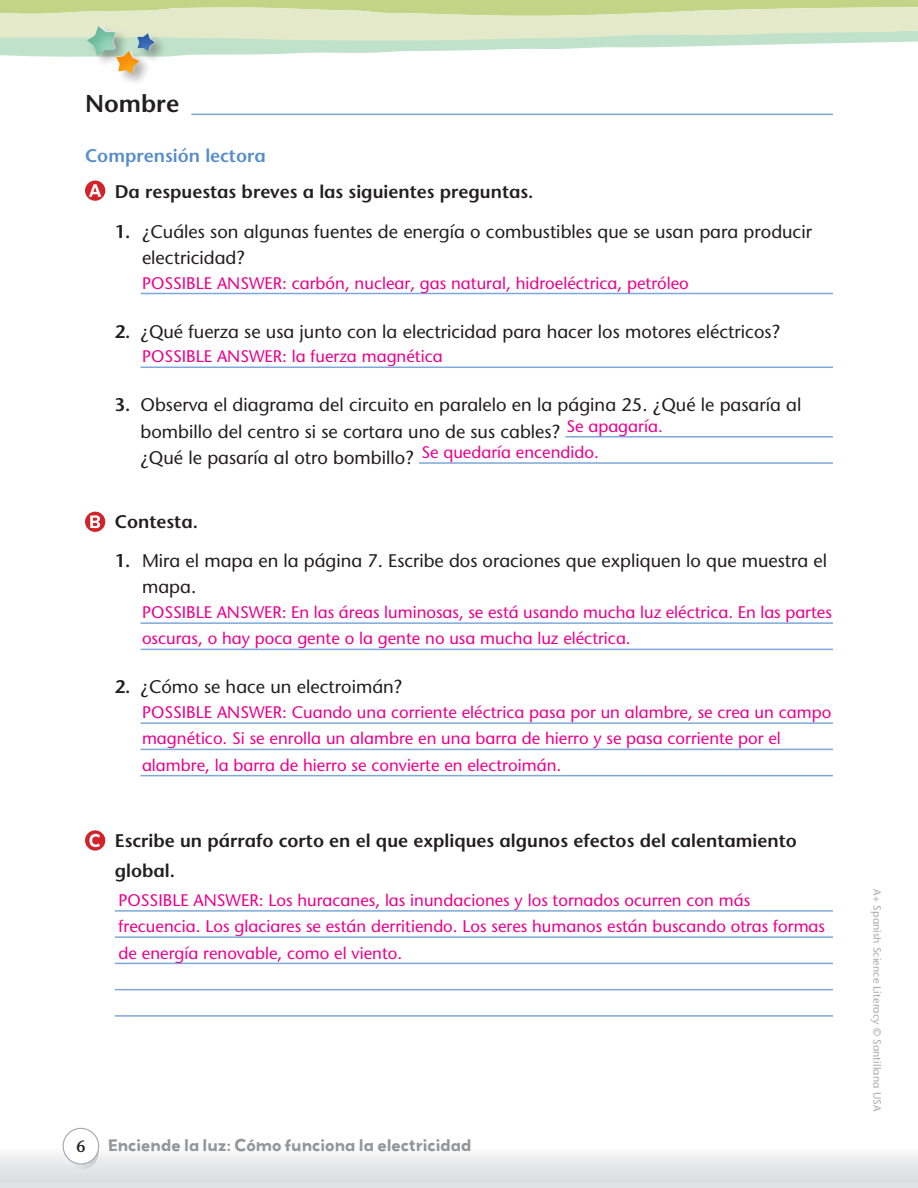
<style>
.page{position:relative;width:918px;height:1188px;background:#fff}
.page>*{position:absolute;margin:0;border:0;box-sizing:border-box;transform-origin:0 0}
.t1{font:600 24px "Stane Sans";color:#231f20}
.t2{font:18px/26.2px "Stane Sans";color:#231f20}
.t3{font:600 18px/30px "Stane Sans";color:#231f20}
.t4{font:600 18px "Stane Sans";color:#578dca}
.t5{font:16.5px/26.2px "Stane Sans";color:#ec008c}
.t6{font:600 16.5px "Stone Informal";color:#231f20;scale:.95 1}
.t7{font:700 15px "Grenadine MVB";color:#949698}
.t8{font:10.5px "Stane Sans";letter-spacing:.015em;color:#a7a9ac}
.s1{font-weight:600}
</style>
<div class="page">
<div style="left:115px;top:50px;width:37px;height:37px;background:#231f20;opacity:.2"></div>
<svg style="left:0;top:0;width:918px;height:76px"></svg>
<hr style="left:191px;top:114px;width:642px;height:1px;background:#7ea8d9">
<div style="left:0;top:1147px;width:918px;height:41px;background:linear-gradient(to bottom,#f9f8f9,#d7dadc)"></div>
<svg style="left:61px;top:1127px;width:40px;height:43px"></svg>
<div style="left:85px;top:181px;width:20px;height:20px;background:#d2232a;border-radius:50%"></div>
<svg style="left:89px;top:184px;width:12px;height:13px"></svg>
<hr style="left:141px;top:293px;width:692px;height:1px;background:#7ea8d9">
<hr style="left:141px;top:367px;width:692px;height:1px;background:#7ea8d9">
<hr style="left:565px;top:436px;width:268px;height:2px;background:#7ea8d9">
<hr style="left:419px;top:462px;width:414px;height:2px;background:#7ea8d9">
<div style="left:85px;top:512px;width:20px;height:20px;background:#d2232a;border-radius:50%"></div>
<svg style="left:90px;top:515px;width:10px;height:13px"></svg>
<hr style="left:141px;top:622px;width:692px;height:2px;background:#7ea8d9">
<hr style="left:141px;top:649px;width:692px;height:1px;background:#7ea8d9">
<hr style="left:141px;top:722px;width:692px;height:2px;background:#7ea8d9">
<hr style="left:141px;top:749px;width:692px;height:1px;background:#7ea8d9">
<hr style="left:141px;top:775px;width:692px;height:1px;background:#7ea8d9">
<div style="left:85px;top:830px;width:20px;height:21px;background:#d2232a;border-radius:50%"></div>
<svg style="left:89px;top:834px;width:11px;height:13px"></svg>
<hr style="left:115px;top:910px;width:718px;height:2px;background:#7ea8d9">
<hr style="left:115px;top:936px;width:718px;height:2px;background:#7ea8d9">
<hr style="left:115px;top:963px;width:718px;height:1px;background:#7ea8d9">
<hr style="left:115px;top:989px;width:718px;height:1px;background:#7ea8d9">
<hr style="left:115px;top:1015px;width:718px;height:2px;background:#7ea8d9">
<p class="t1" style="left:85px;top:88px;width:96px">Nombre</p>
<p class="t4" style="left:85px;top:145px;width:182px">Comprensión lectora</p>
<p class="t3" style="left:115px;top:176px;width:420px">Da respuestas breves a las siguientes preguntas.</p>
<p class="t2" style="left:142px;top:218px;width:672px;text-indent:-27px"><span class="s1">1.</span> ¿Cuáles son algunas fuentes de energía o combustibles que se usan para producir electricidad?</p>
<p class="t5" style="left:142px;top:270px;width:548px">POSSIBLE ANSWER: carbón, nuclear, gas natural, hidroeléctrica, petróleo</p>
<p class="t2" style="left:115px;top:318px;width:667px"><span class="s1">2.</span> ¿Qué fuerza se usa junto con la electricidad para hacer los motores eléctricos?</p>
<p class="t5" style="left:142px;top:343px;width:302px">POSSIBLE ANSWER: la fuerza magnética</p>
<p class="t2" style="left:141px;top:392px;width:663px;text-indent:-26px"><span class="s1">3.</span> Observa el diagrama del circuito en paralelo en la página 25. ¿Qué le pasaría al bombillo del centro si se cortara uno de sus cables?<br>¿Qué le pasaría al otro bombillo?</p>
<p class="t5" style="left:566px;top:413px;width:98px">Se apagaría.</p>
<p class="t5" style="left:421px;top:439px;width:179px">Se quedaría encendido.</p>
<p class="t3" style="left:115px;top:507px;width:85px">Contesta.</p>
<p class="t2" style="left:142px;top:547px;width:687px;text-indent:-27px"><span class="s1">1.</span> Mira el mapa en la página 7. Escribe dos oraciones que expliquen lo que muestra el mapa.</p>
<p class="t5" style="left:142px;top:599px;width:691px">POSSIBLE ANSWER: En las áreas luminosas, se está usando mucha luz eléctrica. En las partes oscuras, o hay poca gente o la gente no usa mucha luz eléctrica.</p>
<p class="t2" style="left:115px;top:674px;width:289px"><span class="s1">2.</span> ¿Cómo se hace un electroimán?</p>
<p class="t5" style="left:142px;top:699px;width:691px">POSSIBLE ANSWER: Cuando una corriente eléctrica pasa por un alambre, se crea un campo magnético. Si se enrolla un alambre en una barra de hierro y se pasa corriente por el alambre, la barra de hierro se convierte en electroimán.</p>
<p class="t3" style="left:115px;top:826px;width:684px">Escribe un párrafo corto en el que expliques algunos efectos del calentamiento global.</p>
<p class="t5" style="left:119px;top:887px;width:708px">POSSIBLE ANSWER: Los huracanes, las inundaciones y los tornados ocurren con más frecuencia. Los glaciares se están derritiendo. Los seres humanos están buscando otras formas de energía renovable, como el viento.</p>
<p class="t6" style="left:76px;top:1136px;width:11px">6</p>
<p class="t7" style="left:107px;top:1134px;width:366px">Enciende la luz: Cómo funciona la electricidad</p>
<p class="t8" style="left:884px;top:889px;width:224px;rotate:90deg">A+ Spanish Science Literacy © Santillana USA</p>
</div>
